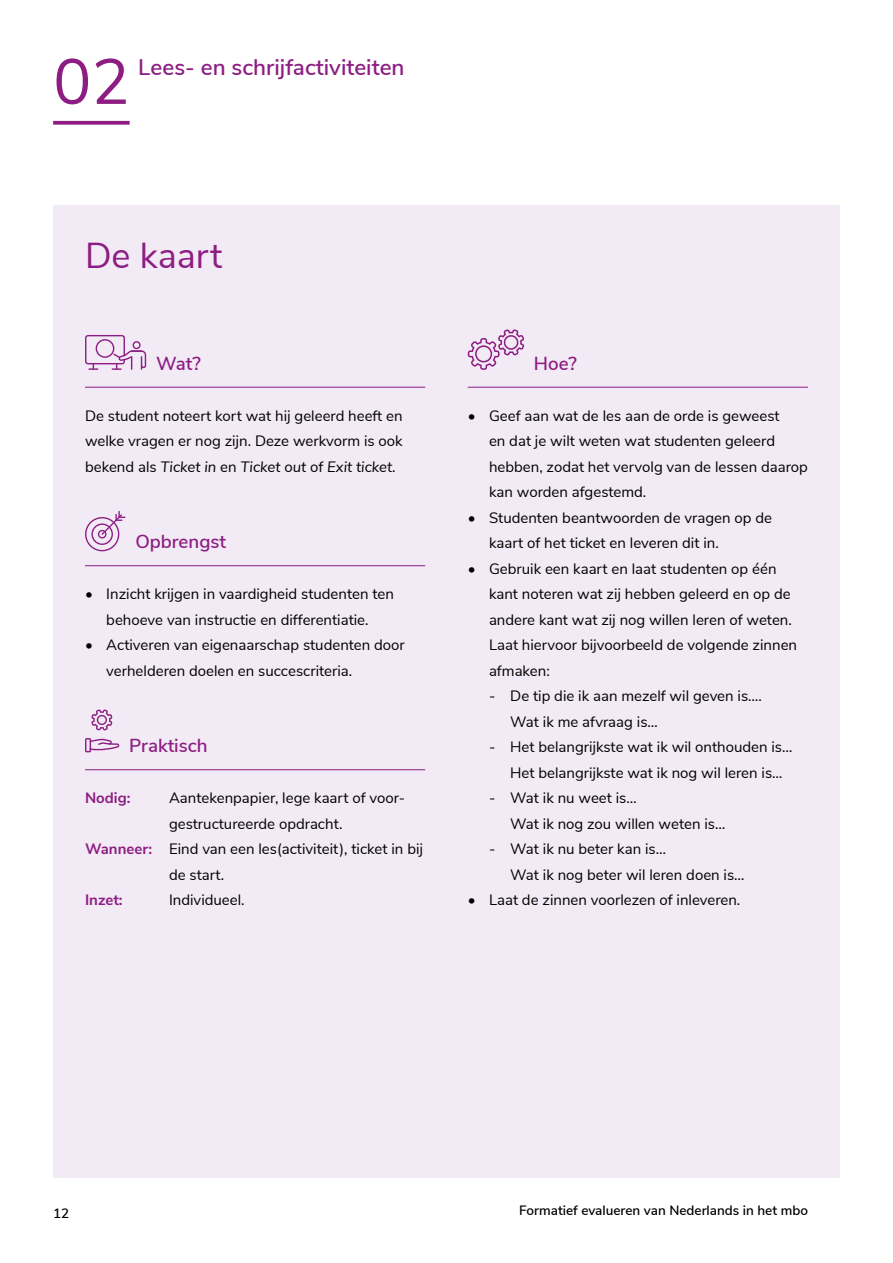
<style>
.page{position:relative;width:893px;height:1263px;background:#fff}
.page>*{position:absolute;margin:0;border:0;box-sizing:border-box;transform-origin:0 0}
.bodytekst{font:63.75px "Nunito Sans";color:#8d1d82}
.lestitels{font:36px "Nunito Sans";color:#8d1d82}
.bodytekst-2{font:600 22.5px "Nunito Sans";color:#8d1d82}
.tussenkop_met_lijn{font:600 18.75px "Nunito Sans";color:#8d1d82}
.bodytekst-3{font:15px/25.5px "Nunito Sans";color:#000}
.opsommingen_zwart{font:15px/25.5px "Nunito Sans";color:#000}
.bodytekst-4{font:700 15px "Nunito Sans";color:#8d1d82}
.t1{font:600 13.5px "Nunito Sans";color:#000}
.s1{font-style:italic}
.s2{font-weight:700;color:#8d1d82}
</style>
<div class="page">
<svg style="left:53px;top:121px;width:77px;height:4px"></svg>
<div style="left:53px;top:206px;width:787px;height:972px;background:#f2eaf5"></div>
<hr style="left:85px;top:387px;width:340px;height:1px;background:#8d1d82">
<hr style="left:85px;top:565px;width:340px;height:1px;background:#8d1d82">
<hr style="left:85px;top:769px;width:340px;height:1px;background:#8d1d82">
<svg style="left:85px;top:335px;width:61px;height:35px"></svg>
<svg style="left:85px;top:511px;width:40px;height:40px"></svg>
<svg style="left:85px;top:738px;width:34px;height:14px"></svg>
<svg style="left:91px;top:709px;width:22px;height:21px"></svg>
<hr style="left:468px;top:387px;width:340px;height:1px;background:#8d1d82">
<svg style="left:468px;top:329px;width:56px;height:41px"></svg>
<hr style="left:892px;top:0;width:1px;height:1263px;background:#9d9d9c">
<p class="bodytekst" style="left:53px;top:35px;width:78px">02</p>
<p class="bodytekst-2" style="left:138px;top:51px;width:268px">Lees- en schrijfactiviteiten</p>
<h3 class="lestitels" style="left:85px;top:229px;width:139px">De kaart</h3>
<p class="tussenkop_met_lijn" style="left:156px;top:350px;width:46px">Wat?</p>
<p class="bodytekst-3" style="left:85px;top:402px;width:319px;text-align:justify">De student noteert kort wat hij geleerd heeft en welke vragen er nog zijn. Deze werkvorm is ook bekend als <span class="s1">Ticket in</span> en <span class="s1">Ticket out</span> of <span class="s1">Exit ticket</span>.</p>
<p class="tussenkop_met_lijn" style="left:135px;top:528px;width:92px">Opbrengst</p>
<p class="bodytekst-3" style="left:85px;top:580px;width:310px;text-align:center">• Inzicht krijgen in vaardigheid studenten ten behoeve van instructie en differentiatie.</p>
<p class="bodytekst-3" style="left:106px;top:631px;width:300px;text-indent:-21px">• Activeren van eigenaarschap studenten door verhelderen doelen en succescriteria.</p>
<p class="tussenkop_met_lijn" style="left:129px;top:732px;width:80px">Praktisch</p>
<p class="bodytekst-4" style="left:85px;top:787px;width:47px">Nodig:</p>
<p class="bodytekst-3" style="left:169px;top:784px;width:235px">Aantekenpapier, lege kaart of voor&shy;gestructureerde opdracht.</p>
<p class="bodytekst-3" style="left:169px;top:835px;width:255px;text-indent:-84px"><span class="s2">Wanneer:</span> Eind van een les(activiteit), ticket in bij de start.</p>
<p class="bodytekst-4" style="left:85px;top:889px;width:39px">Inzet:</p>
<p class="bodytekst-3" style="left:169px;top:886px;width:77px">Individueel.</p>
<p class="tussenkop_met_lijn" style="left:534px;top:350px;width:45px">Hoe?</p>
<p class="bodytekst-3" style="left:489px;top:402px;width:320px;text-indent:-21px">• Geef aan wat de les aan de orde is geweest<br>en dat je wilt weten wat studenten geleerd hebben, zodat het vervolg van de lessen daarop kan worden afgestemd.</p>
<p class="bodytekst-3" style="left:489px;top:504px;width:284px;text-indent:-21px">• Studenten beantwoorden de vragen op de kaart of het ticket en leveren dit in.</p>
<p class="bodytekst-3" style="left:489px;top:555px;width:310px;text-indent:-21px">• Gebruik een kaart en laat studenten op één kant noteren wat zij hebben geleerd en op de andere kant wat zij nog willen leren of weten.<br>Laat hiervoor bijvoorbeeld de volgende zinnen afmaken:</p>
<p class="opsommingen_zwart" style="left:510px;top:682px;width:253px;text-indent:-21px">- De tip die ik aan mezelf wil geven is….<br>Wat ik me afvraag is…</p>
<p class="opsommingen_zwart" style="left:510px;top:733px;width:284px;text-indent:-21px">- Het belangrijkste wat ik wil onthouden is…<br>Het belangrijkste wat ik nog wil leren is…</p>
<p class="opsommingen_zwart" style="left:510px;top:784px;width:217px;text-indent:-21px">- Wat ik nu weet is…<br>Wat ik nog zou willen weten is…</p>
<p class="opsommingen_zwart" style="left:510px;top:835px;width:236px;text-indent:-21px">- Wat ik nu beter kan is…<br>Wat ik nog beter wil leren doen is…</p>
<p class="bodytekst-3" style="left:468px;top:886px;width:274px">• Laat de zinnen voorlezen of inleveren.</p>
<p class="t1" style="left:53px;top:1203px;width:18px">12</p>
<p class="t1" style="left:519px;top:1200px;width:290px">Formatief evalueren van Nederlands in het mbo</p>
</div>
